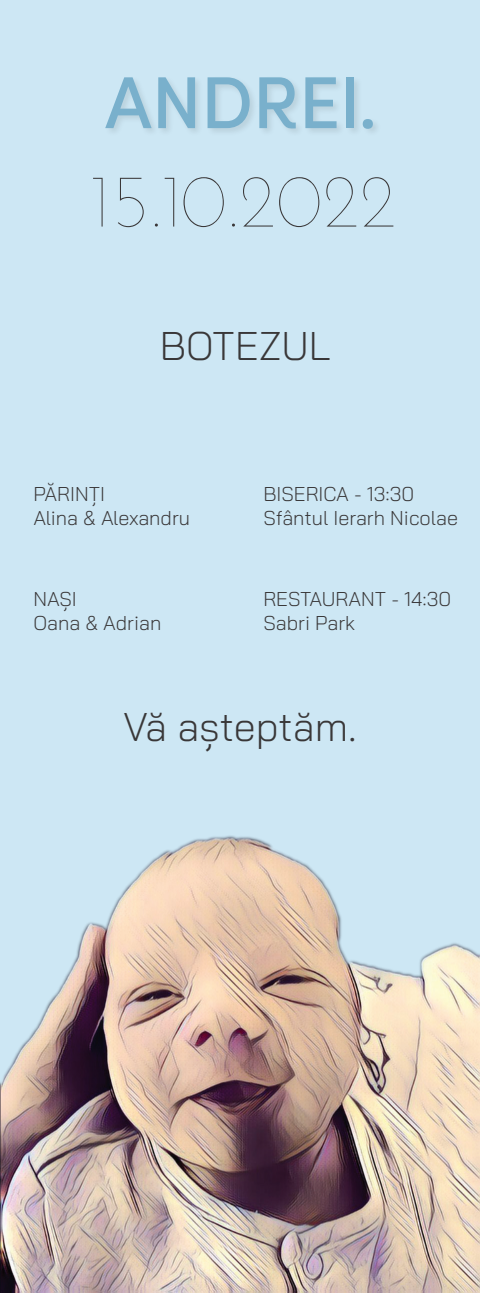
<style>
.page{position:relative;width:480px;height:1293px;background:#fff}
.page>*{position:absolute;margin:0;border:0;box-sizing:border-box;transform-origin:0 0}
.t1{font:100 75px "Josefin Sans";color:#393738}
.t2{font:700 70px "Rozanova HUM Demo Semi";color:#79b0cc}
.t3{font:300 40px "Bai Jamjuree";letter-spacing:-.005em;color:#393738}
.t4{font:300 20px/24px "Bai Jamjuree";color:#393738}
</style>
<div class="page">
<div style="left:0;top:0;width:480px;height:1292px;background:#cde7f4"></div>
<img style="left:0;top:835px;width:480px;height:457px">
<h2 class="t2" style="left:105px;top:60px;width:272px">ANDREI.</h2>
<h1 class="t1" style="left:91px;top:153px;width:308px">15.10.2022</h1>
<h3 class="t3" style="left:160px;top:312px;width:173px">BOTEZUL</h3>
<p class="t4" style="left:33px;top:482px;width:158px">PĂRINȚI<br>Alina &amp; Alexandru</p>
<p class="t4" style="left:33px;top:587px;width:129px">NAȘI<br>Oana &amp; Adrian</p>
<p class="t4" style="left:263px;top:482px;width:196px">BISERICA - 13:30<br>Sfântul Ierarh Nicolae</p>
<p class="t4" style="left:263px;top:587px;width:189px">RESTAURANT - 14:30<br>Sabri Park</p>
<h3 class="t3" style="left:123px;top:693px;width:235px">Vă așteptăm.</h3>
</div>
